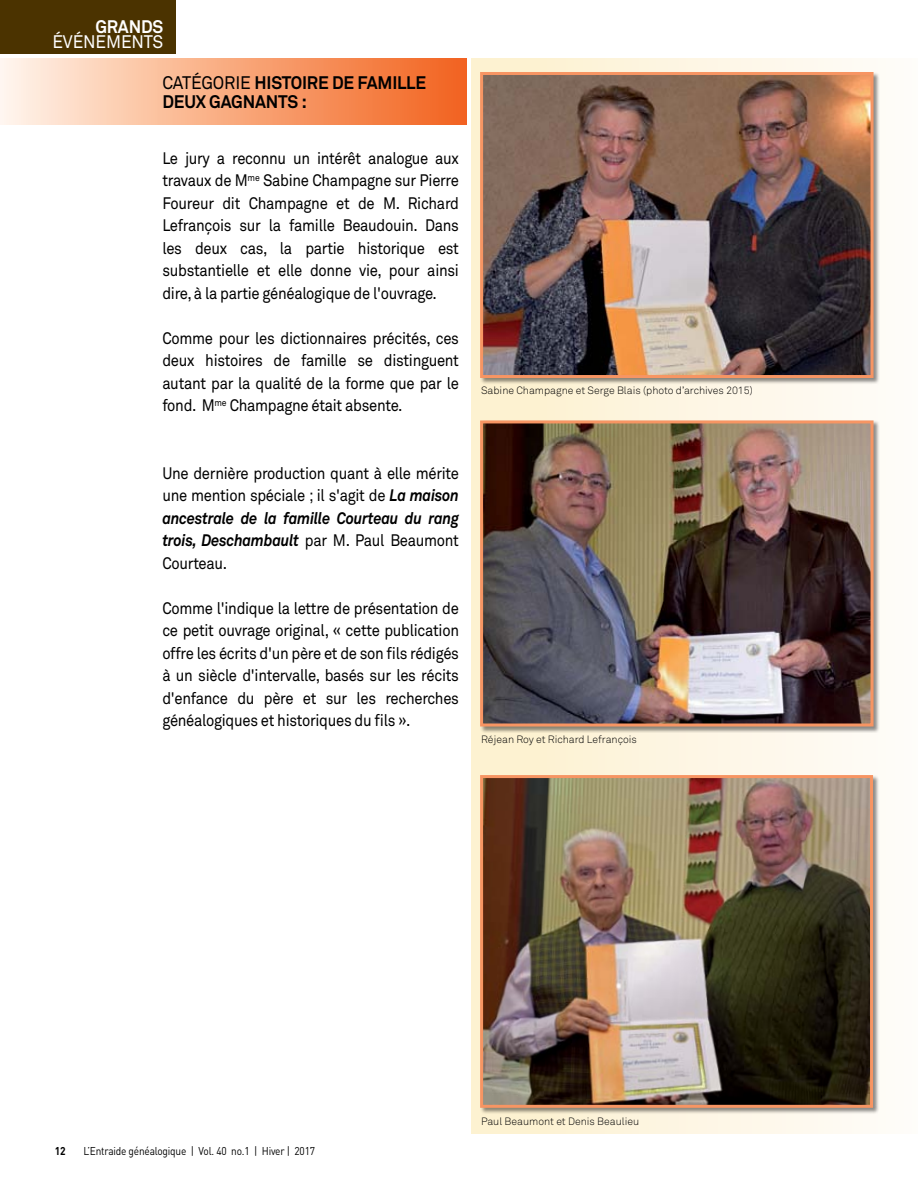
<style>
.page{position:relative;width:918px;height:1188px;background:#fff}
.page>*{position:absolute;margin:0;border:0;box-sizing:border-box;transform-origin:0 0}
.t1{font:700 18px "Akkurat";letter-spacing:-.01em;color:#000;scale:.95 1}
.t2{font:18px "Akkurat";color:#fff;scale:.95 1}
.t3{font:18px "Akkurat";color:#000;scale:.95 1}
.t4{font:700 18px "Akkurat";color:#fff;scale:.95 1}
.t5{font:16.5px/22.5px "Akkurat";letter-spacing:-.02em;color:#000;text-align:justify;scale:.9 1}
.t6{font:11.25px "DIN";letter-spacing:-.02em;color:#000;scale:.9 1}
.t7{font:700 11.25px "DIN";color:#000;scale:.9 1}
.t8{font:300 10.5px "Akkurat";color:#000}
.s1{font-weight:700;font-style:italic}
</style>
<div class="page">
<div style="left:471px;top:58px;width:447px;height:1076px;background:linear-gradient(to right,#fdf0cd,#fefcfa)"></div>
<div style="left:0;top:58px;width:467px;height:66px;background:linear-gradient(to right,#fff4e8,#f2611a)"></div>
<div style="left:0;top:0;width:176px;height:54px;background:#4b3300"></div>
<div style="left:480px;top:72px;width:400px;height:312px;background:#000;opacity:.45"></div>
<img style="left:484px;top:76px;width:386px;height:298px">
<div style="left:480px;top:72px;width:394px;height:306px;border:3px solid #f79563"></div>
<div style="left:480px;top:420px;width:400px;height:313px;background:#000;opacity:.45"></div>
<img style="left:484px;top:424px;width:386px;height:299px">
<div style="left:480px;top:420px;width:394px;height:307px;border:3px solid #f79563"></div>
<div style="left:480px;top:775px;width:400px;height:340px;background:#000;opacity:.45"></div>
<img style="left:484px;top:779px;width:385px;height:325px">
<div style="left:480px;top:775px;width:393px;height:333px;border:3px solid #f79563"></div>
<p class="t4" style="left:95px;top:15px;width:37px">GRANDS</p>
<p class="t2" style="left:52px;top:31px;width:13px">événements</p>
<p class="t3" style="left:162px;top:72px;width:23px">Catégorie</p>
<p class="t1" style="left:254px;top:71px;width:23px">HISTOIRE</p>
<p class="t1" style="left:332px;top:71px;width:38px">DE FAMILLE</p>
<p class="t1" style="left:162px;top:90px;width:154px">DEUX GAGNANTS :</p>
<p class="t5" style="left:162px;top:147px;width:331px">Le jury a reconnu un intérêt analogue aux travaux de M<sup>me</sup> Sabine Champagne sur Pierre Foureur dit Champagne et de M. Richard Lefrançois sur la famille Beaudouin. Dans les deux cas, la partie historique est substantielle et elle donne vie, pour ainsi dire, à la partie généalogique de l'ouvrage.</p>
<p class="t5" style="left:162px;top:327px;width:331px">Comme pour les dictionnaires précités, ces deux histoires de famille se distinguent autant par la qualité de la forme que par le fond. M<sup>me</sup> Champagne était absente.</p>
<p class="t5" style="left:162px;top:462px;width:331px">Une dernière production quant à elle mérite une mention spéciale ; il s'agit de <span class="s1">La maison ancestrale de la famille Courteau du rang trois, Deschambault</span> par M. Paul Beaumont Courteau.</p>
<p class="t5" style="left:162px;top:597px;width:331px">Comme l'indique la lettre de présentation de ce petit ouvrage original, « cette publication offre les écrits d'un père et de son fils rédigés à un siècle d'intervalle, basés sur les récits d'enfance du père et sur les recherches généalogiques et historiques du fils ».</p>
<p class="t8" style="left:481px;top:384px;width:273px">Sabine Champagne et Serge Blais (photo d’archives 2015)</p>
<p class="t8" style="left:481px;top:733px;width:157px">Réjean Roy et Richard Lefrançois</p>
<p class="t7" style="left:55px;top:1144px;width:13px">12</p>
<p class="t6" style="left:83px;top:1144px;width:259px">L’Entraide généalogique | Vol. 40 no.1 | Hiver | 2017</p>
<p class="t8" style="left:481px;top:1115px;width:160px">Paul Beaumont et Denis Beaulieu</p>
</div>
